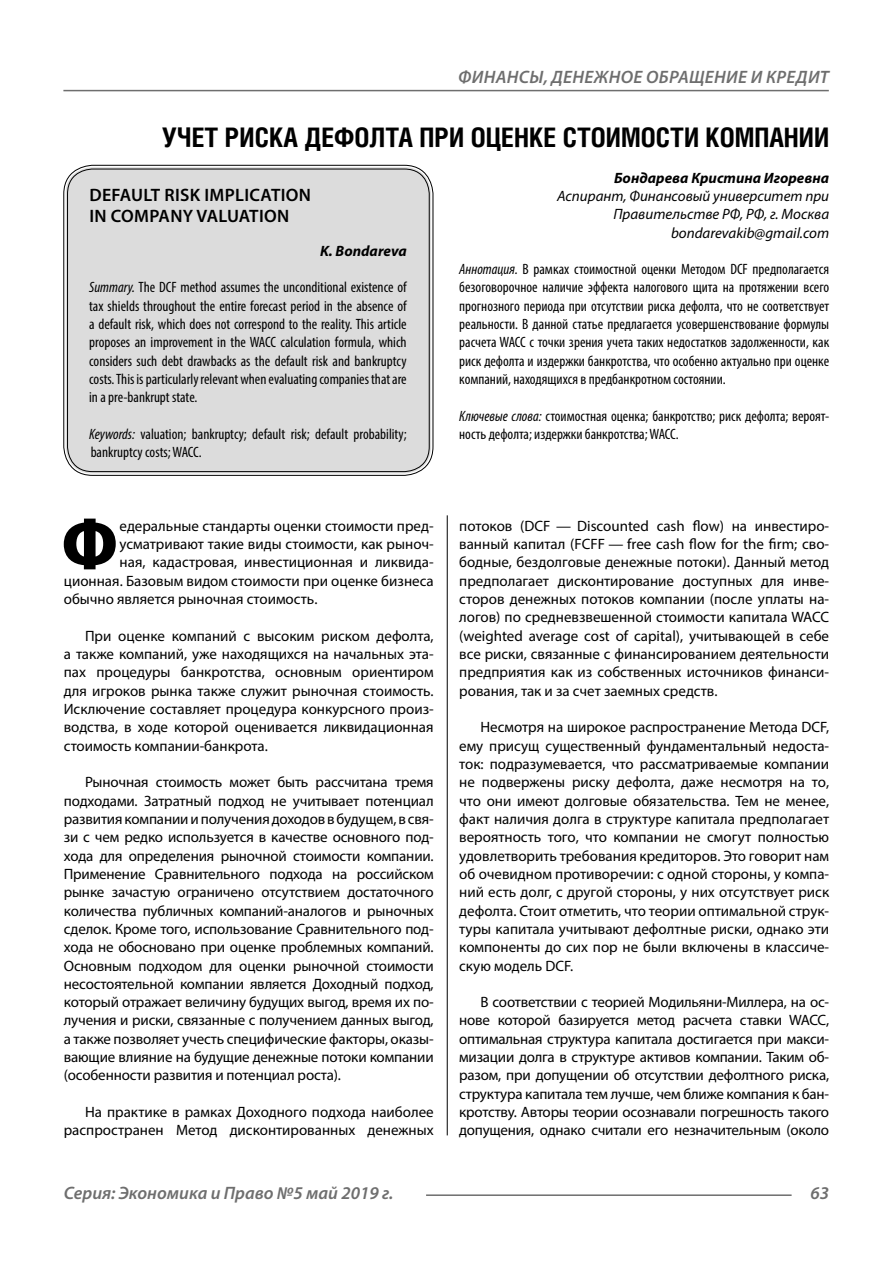
<style>
.page{position:relative;width:893px;height:1263px;background:#fff}
.page>*{position:absolute;margin:0;border:0;box-sizing:border-box;transform-origin:0 0}
.Bukvica{font:900 69.3px "Myriad Pro";color:#000}
.Header{font:700 27px "Helios Cond";color:#000}
.t1{font:italic 600 18px "Myriad Pro";color:#6e6e6e}
.Header-eng{font:600 18px/21.6px "Myriad Pro";letter-spacing:.02em;color:#000}
.Normal{font:15px/18.3px "Myriad Pro";color:#000;text-align:justify}
.Annotation-rus{font:condensed 15px/18.3px "Myriad Pro";color:#000;text-align:justify}
.Annotation-eng{font:condensed 15px/18.3px "Myriad Pro";color:#000;text-align:justify}
.Bukvica-2{font:15px "Myriad Pro";color:#000}
.Author-doc{font:italic 15px/18.3px "Myriad Pro";color:#000;text-align:right}
.Author{font:italic 700 15px "Myriad Pro";color:#000}
.Author-email{font:italic 15px "Myriad Pro";color:#000}
.Author-eng{font:italic 700 15px "Myriad Pro";color:#000}
.s1{font-style:italic}
</style>
<div class="page">
<hr style="left:447px;top:128px;width:1px;height:1007px;background:#000">
<div style="left:43px;top:0;width:786px;height:515px;background:#fff"></div>
<div style="left:66px;top:167px;width:365px;height:306px;background:#dcdcdc;border-radius:27px"></div>
<div style="left:63px;top:165px;width:370px;height:311px;border:1px solid #000;border-radius:29px"></div>
<div style="left:67px;top:169px;width:363px;height:303px;border:1px solid #000;border-radius:25px"></div>
<hr style="left:63px;top:90px;width:766px;height:1px;background:#6e6e6e">
<hr style="left:426px;top:1194px;width:366px;height:2px;background:#6e6e6e">
<p class="t1" style="left:458px;top:66px;width:27px">Финанс</p>
<p class="t1" style="left:530px;top:66px;width:35px">ы, денежное</p>
<p class="t1" style="left:646px;top:66px;width:12px">обра</p>
<p class="t1" style="left:689px;top:66px;width:28px">щение</p>
<p class="t1" style="left:751px;top:66px;width:27px">и кредит</p>
<p class="Header" style="left:162px;top:121px;width:668px">УЧЕТ РИСКА ДЕФОЛТА ПРИ ОЦЕНКЕ СТОИМОСТИ КОМПАНИИ</p>
<p class="Author" style="left:614px;top:168px;width:217px">Бондарева Кристина Игоревна</p>
<p class="Author-doc" style="left:557px;top:186px;width:274px">Аспирант, Финансовый университет при<br>Правительстве РФ, РФ, г. Москва</p>
<p class="Author-email" style="left:671px;top:223px;width:160px">bondarevakib@gmail.com</p>
<p class="Annotation-rus" style="left:459px;top:260px;width:371px"><span class="s1">Аннотация.</span> В рамках стоимостной оценки Методом DCF предполагается безоговорочное наличие эффекта налогового щита на протяжении всего прогнозного периода при отсутствии риска дефолта, что не соответствует реальности. В данной статье предлагается усовершенствование формулы расчета WACC с точки зрения учета таких недостатков задолженности, как риск дефолта и издержки банкротства, что особенно актуально при оценке компаний, находящихся в предбанкротном состоянии.</p>
<p class="Annotation-rus" style="left:459px;top:406px;width:371px"><span class="s1">Ключевые слова:</span> стоимостная оценка; банкротство; риск дефолта; вероят&shy;ность дефолта; издержки банкротства; WACC.</p>
<p class="Header-eng" style="left:89px;top:184px;width:223px">DEFAULT RISK IMPLICATION<br>IN COMPANY VALUATION</p>
<p class="Author-eng" style="left:320px;top:241px;width:88px">K. Bondareva</p>
<p class="Annotation-eng" style="left:89px;top:278px;width:319px"><span class="s1">Summary.</span> The DCF method assumes the unconditional existence of tax shields throughout the entire forecast period in the absence of a default risk, which does not correspond to the reality. This article proposes an improvement in the WACC calculation formula, which considers such debt drawbacks as the default risk and bankruptcy costs. This is particularly relevant when evaluating companies that are in a pre-bankrupt state.</p>
<p class="Annotation-eng" style="left:89px;top:425px;width:319px"><span class="s1">Keywords:</span> valuation; bankruptcy; default risk; default probability; bankruptcy costs; WACC.</p>
<p class="Bukvica" style="left:61px;top:498px;width:58px">Ф</p>
<p class="Bukvica-2" style="left:119px;top:516px;width:316px">едеральные стандарты оценки стоимости пред-</p>
<p class="Bukvica-2" style="left:119px;top:535px;width:316px">усматривают такие виды стоимости, как рыноч-</p>
<p class="Bukvica-2" style="left:119px;top:553px;width:316px">ная, кадастровая, инвестиционная и ликвида-</p>
<p class="Bukvica-2" style="left:64px;top:571px;width:371px">ционная. Базовым видом стоимости при оценке бизнеса</p>
<p class="Bukvica-2" style="left:64px;top:590px;width:255px">обычно является рыночная стоимость.</p>
<p class="Normal" style="left:64px;top:626px;width:371px;text-indent:21px">При оценке компаний с высоким риском дефолта, а также компаний, уже находящихся на начальных эта&shy;пах процедуры банкротства, основным ориентиром для игроков рынка также служит рыночная стоимость.<br>Исключение составляет процедура конкурсного произ&shy;водства, в ходе которой оценивается ликвидационная стоимость компании-банкрота.</p>
<p class="Normal" style="left:64px;top:773px;width:371px;text-indent:21px">Рыночная стоимость может быть рассчитана тремя подходами. Затратный подход не учитывает потенциал развития компании и получения доходов в будущем, в свя&shy;зи с чем редко используется в качестве основного под&shy;хода для определения рыночной стоимости компании.<br>Применение Сравнительного подхода на российском рынке зачастую ограничено отсутствием достаточного количества публичных компаний-аналогов и рыночных сделок. Кроме того, использование Сравнительного под&shy;хода не обосновано при оценке проблемных компаний.<br>Основным подходом для оценки рыночной стоимости несостоятельной компании является Доходный подход, который отражает величину будущих выгод, время их по&shy;лучения и риски, связанные с получением данных выгод, а также позволяет учесть специфические факторы, оказы&shy;вающие влияние на будущие денежные потоки компании (особенности развития и потенциал роста).</p>
<p class="Normal" style="left:64px;top:1103px;width:371px;text-align:right">На практике в рамках Доходного подхода наиболее распространен Метод дисконтированных денежных</p>
<p class="Normal" style="left:459px;top:516px;width:371px">потоков (DCF — Discounted cash flow) на инвестиро&shy;ванный капитал (FCFF — free cash flow for the firm; сво&shy;бодные, бездолговые денежные потоки). Данный метод предполагает дисконтирование доступных для инве&shy;сторов денежных потоков компании (после уплаты на&shy;логов) по средневзвешенной стоимости капитала WACC (weighted average cost of capital), учитывающей в себе все риски, связанные с финансированием деятельности предприятия как из собственных источников финанси&shy;рования, так и за счет заемных средств.</p>
<p class="Normal" style="left:459px;top:718px;width:371px;text-indent:21px">Несмотря на широкое распространение Метода DCF, ему присущ существенный фундаментальный недоста&shy;ток: подразумевается, что рассматриваемые компании не подвержены риску дефолта, даже несмотря на то, что они имеют долговые обязательства. Тем не менее, факт наличия долга в структуре капитала предполагает вероятность того, что компании не смогут полностью удовлетворить требования кредиторов. Это говорит нам об очевидном противоречии: с одной стороны, у компа&shy;ний есть долг, с другой стороны, у них отсутствует риск дефолта. Стоит отметить, что теории оптимальной струк&shy;туры капитала учитывают дефолтные риски, однако эти компоненты до сих пор не были включены в классиче&shy;скую модель DCF.</p>
<p class="Normal" style="left:459px;top:993px;width:371px;text-indent:21px">В соответствии с теорией Модильяни-Миллера, на ос&shy;нове которой базируется метод расчета ставки WACC, оптимальная структура капитала достигается при макси&shy;мизации долга в структуре активов компании. Таким об&shy;разом, при допущении об отсутствии дефолтного риска, структура капитала тем лучше, чем ближе компания к бан&shy;кротству. Авторы теории осознавали погрешность такого допущения, однако считали его незначительным (около</p>
<p class="t1" style="left:64px;top:1182px;width:331px">Серия: Экономика и Право №5 май 2019 г.</p>
<p class="t1" style="left:810px;top:1182px;width:20px">63</p>
</div>
